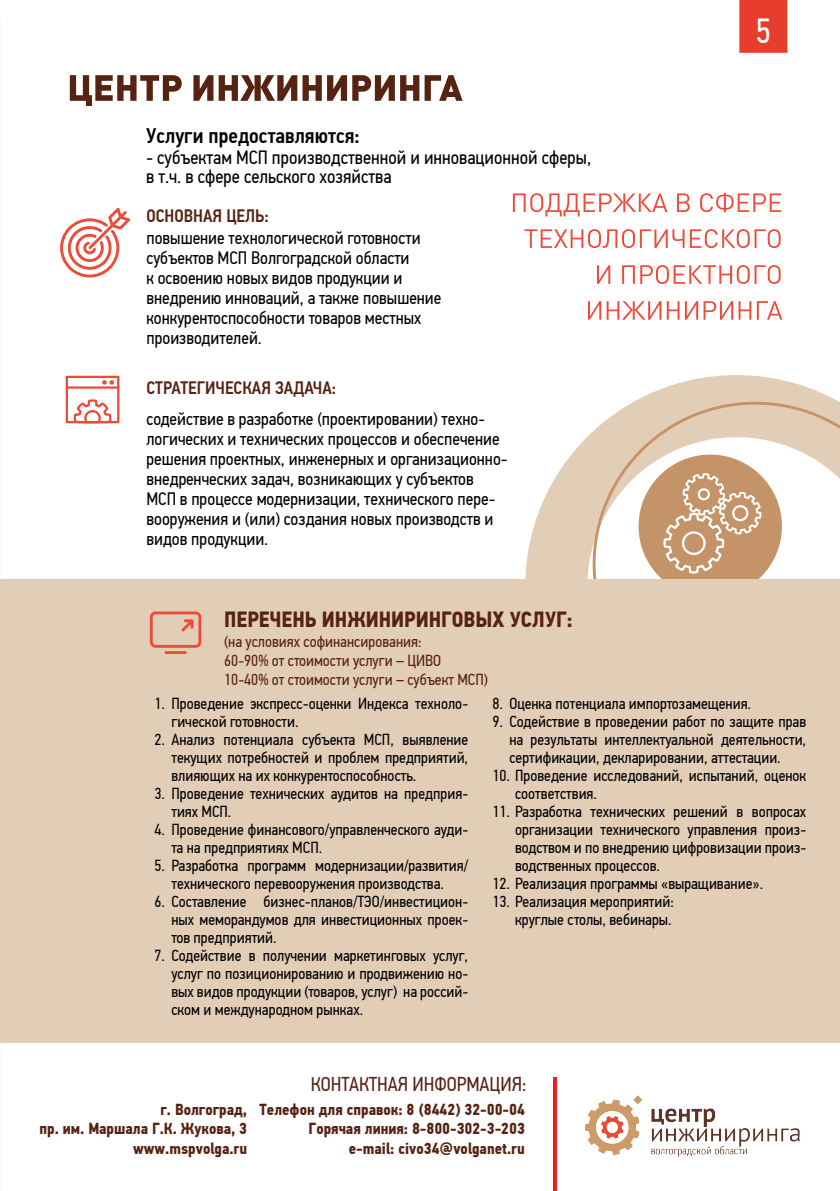
<style>
.page{position:relative;width:840px;height:1191px;background:#fff}
.page>*{position:absolute;margin:0;border:0;box-sizing:border-box;transform-origin:0 0}
.t1{font:34.8px "PF Din Text Cond Pro";color:#fff}
.t2{font:700 22px "PF Din Text Cond Pro";color:#562212}
.t3{font:500 21.6px "PF Din Text Cond Pro";color:#000}
.t4{font:20px "PF Din Text Cond Pro";color:#562212}
.t5{font:19.2px/19px "PF Din Text Cond Pro";color:#000}
.t6{font:18px/20px "PF Din Text Cond Pro";color:#000}
.t7{font:500 18px "PF Din Text Cond Pro";color:#562212}
.t8{font:16px/18px "PF Din Text Cond Pro";color:#000;text-align:justify}
.t9{font:700 16px/19.2px "PF Din Text Cond Pro";color:#562212;text-align:right}
.t10{font:16px/19.2px "PF Din Text Cond Pro";color:#562212}
</style>
<div class="page">
<svg style="left:0;top:19px;width:1px;height:401px"></svg>
<svg style="left:525px;top:375px;width:314px;height:204px"></svg>
<svg style="left:592px;top:402px;width:247px;height:177px"></svg>
<div style="left:0;top:579px;width:839px;height:463px;background:#e2cdb7"></div>
<svg style="left:70px;top:75px;width:392px;height:31px"></svg>
<svg style="left:512px;top:193px;width:268px;height:23px"></svg>
<svg style="left:524px;top:229px;width:256px;height:19px"></svg>
<svg style="left:597px;top:265px;width:183px;height:19px"></svg>
<svg style="left:588px;top:301px;width:193px;height:19px"></svg>
<svg style="left:60px;top:208px;width:70px;height:69px"></svg>
<svg style="left:66px;top:376px;width:53px;height:47px"></svg>
<svg style="left:150px;top:611px;width:51px;height:43px"></svg>
<svg style="left:663px;top:473px;width:98px;height:100px;background:#cea480"></svg>
<hr style="left:553px;top:1077px;width:3px;height:114px;background:#ed1d24">
<div style="left:739px;top:0;width:48px;height:53px;background:#e73d2d"></div>
<img style="left:585px;top:1095px;width:214px;height:61px">
<h3 class="t3" style="left:146px;top:122px;width:215px">Услуги предоставляются:</h3>
<p class="t5" style="left:146px;top:148px;width:446px">- субъектам МСП производственной и инновационной сферы, в т.ч. в сфере сельского хозяйства</p>
<p class="t7" style="left:146px;top:205px;width:124px">ОСНОВНАЯ ЦЕЛЬ:</p>
<p class="t6" style="left:146px;top:227px;width:296px">повышение технологической готовности субъектов МСП Волгоградской области<br>к освоению новых видов продукции и внедрению инноваций, а также повышение конкурентоспособности товаров местных производителей.</p>
<p class="t7" style="left:146px;top:377px;width:191px">СТРАТЕГИЧЕСКАЯ ЗАДАЧА:</p>
<p class="t6" style="left:146px;top:409px;width:362px">содействие в разработке (проектировании) техно&shy;логических и технических процессов и обеспечение решения проектных, инженерных и организационно&shy;внедренческих задач, возникающих у субъектов МСП в процессе модернизации, технического пере&shy;вооружения и (или) создания новых производств и видов продукции.</p>
<h2 class="t2" style="left:224px;top:605px;width:349px">ПЕРЕЧЕНЬ ИНЖИНИРИНГОВЫХ УСЛУГ:</h2>
<p class="t10" style="left:224px;top:631px;width:265px">(на условиях софинансирования:<br>60-90% от стоимости услуги – ЦИВО<br>10-40% от стоимости услуги – субъект МСП)</p>
<h1 class="t1" style="left:755px;top:11px;width:17px">5</h1>
<p class="t8" style="left:154px;top:694px;width:315px">1. Проведение экспресс-оценки Индекса техноло-</p>
<p class="t8" style="left:171px;top:712px;width:129px">гической готовности.</p>
<p class="t8" style="left:171px;top:730px;width:298px;text-indent:-17px">2. Анализ потенциала субъекта МСП, выявление текущих потребностей и проблем предприятий, влияющих на их конкурентоспособность.</p>
<p class="t8" style="left:171px;top:784px;width:298px;text-indent:-17px">3. Проведение технических аудитов на предприя&shy;тиях МСП.</p>
<p class="t8" style="left:171px;top:820px;width:298px;text-indent:-17px">4. Проведение финансового/управленческого ауди&shy;та на предприятиях МСП.</p>
<p class="t8" style="left:154px;top:856px;width:315px;text-align:center">5. Разработка программ модернизации/развития/ технического перевооружения производства.</p>
<p class="t8" style="left:171px;top:892px;width:298px;text-indent:-17px">6. Составление бизнес-планов/ТЭО/инвестицион&shy;ных меморандумов для инвестиционных проек&shy;тов предприятий.</p>
<p class="t8" style="left:154px;top:946px;width:315px;text-align:right">7. Содействие в получении маркетинговых услуг, услуг по позиционированию и продвижению но-</p>
<p class="t8" style="left:171px;top:982px;width:298px">вых видов продукции (товаров, услуг) на россий&shy;ском и международном рынках.</p>
<p class="t8" style="left:492px;top:694px;width:260px">8. Оценка потенциала импортозамещения.</p>
<p class="t8" style="left:509px;top:712px;width:298px;text-indent:-17px">9. Содействие в проведении работ по защите прав на результаты интеллектуальной деятельности, сертификации, декларировании, аттестации.</p>
<p class="t8" style="left:514px;top:766px;width:292px;text-indent:-23px">10. Проведение исследований, испытаний, оценок соответствия.</p>
<p class="t8" style="left:514px;top:802px;width:292px;text-indent:-23px">11. Разработка технических решений в вопросах организации технического управления произ&shy;водством и по внедрению цифровизации произ&shy;водственных процессов.</p>
<p class="t8" style="left:492px;top:874px;width:272px">12. Реализация программы «выращивание».</p>
<p class="t8" style="left:492px;top:892px;width:183px;text-align:right">13. Реализация мероприятий: круглые столы, вебинары.</p>
<p class="t4" style="left:310px;top:1072px;width:217px">КОНТАКТНАЯ ИНФОРМАЦИЯ:</p>
<p class="t9" style="left:39px;top:1100px;width:209px">г. Волгоград,<br>пр. им. Маршала Г.К. Жукова, 3 www.mspvolga.ru</p>
<p class="t9" style="left:259px;top:1100px;width:266px">Телефон для справок: 8 (8442) 32-00-04<br>Горячая линия: 8-800-302-3-203 e-mail: civo34@volganet.ru</p>
</div>
